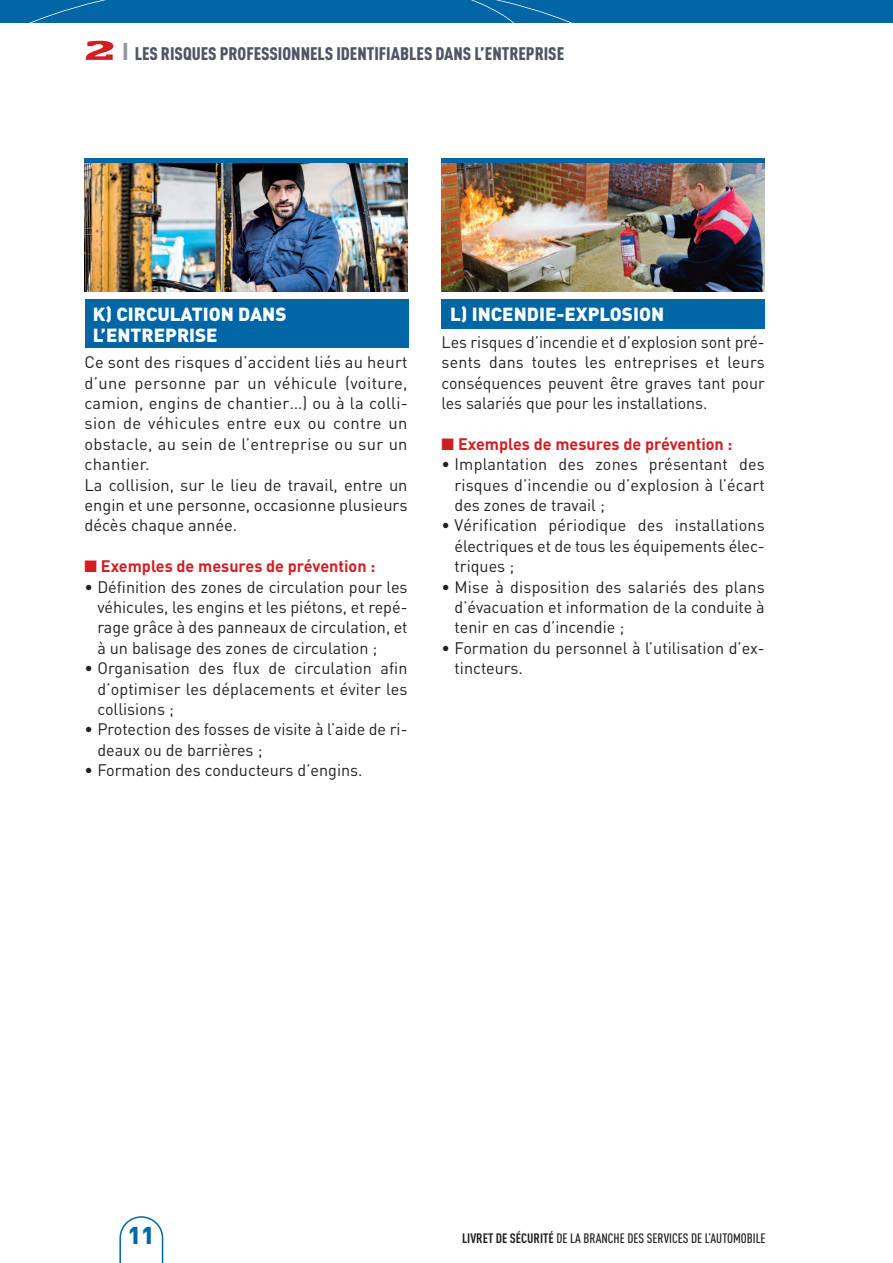
<style>
.page{position:relative;width:893px;height:1263px;background:#fff}
.page>*{position:absolute;margin:0;border:0;box-sizing:border-box;transform-origin:0 0}
.t1{font:900 24px "DIN";color:#0166a5}
.t2{font:900 18.75px/20.4px "DIN";color:#fff}
.t3{font:900 18px "DIN Cond";color:#4f5663}
.t4{font:16.5px/20.4px "DIN";color:#231f20;text-align:justify}
.t5{font:700 16.5px "DIN";color:#d11e24}
.t6{font:500 13.5px "DIN Cond";color:#231f20}
.s1{font-family:"Stag";font-weight:600;font-size:27px;color:#d11e24}
.s2{font-size:24px;color:#97959f}
.s3{font-weight:700}
</style>
<div class="page">
<div style="left:85px;top:300px;width:323px;height:48px;background:#0166a5"></div>
<div style="left:442px;top:300px;width:323px;height:29px;background:#0166a5"></div>
<div style="left:0;top:0;width:893px;height:23px;background:#0166a5"></div>
<svg style="left:119px;top:1216px;width:44px;height:47px"></svg>
<img style="left:442px;top:162px;width:323px;height:130px">
<hr style="left:442px;top:158px;width:323px;height:4px;background:#0166a5">
<img style="left:84px;top:162px;width:324px;height:130px">
<hr style="left:84px;top:158px;width:324px;height:4px;background:#0166a5">
<p class="t3" style="left:85px;top:47px;width:481px"><span class="s1">2</span> <span class="s2">I</span> LES RISQUES PROFESSIONNELS IDENTIFIABLES DANS L’ENTREPRISE</p>
<p class="t2" style="left:93px;top:305px;width:195px">K) CIRCULATION DANS<br>L’ENTREPRISE</p>
<p class="t4" style="left:84px;top:352px;width:325px;text-align:left">Ce sont des risques d’accident liés au heurt d’une personne par un véhicule (voiture, camion, engins de chantier…) ou à la colli&shy;sion de véhicules entre eux ou contre un obstacle, au sein de l’entreprise ou sur un chantier.<br>La collision, sur le lieu de travail, entre un engin et une personne, occasionne plusieurs décès chaque année.</p>
<p class="t5" style="left:84px;top:557px;width:292px">■ Exemples de mesures de prévention :</p>
<p class="t4" style="left:97px;top:577px;width:312px;text-indent:-13px">• Définition des zones de circulation pour les véhicules, les engins et les piétons, et repé&shy;rage grâce à des panneaux de circulation, et à un balisage des zones de circulation ;</p>
<p class="t4" style="left:97px;top:658px;width:312px;text-indent:-13px">• Organisation des flux de circulation afin d’optimiser les déplacements et éviter les collisions ;</p>
<p class="t4" style="left:97px;top:719px;width:312px;text-indent:-13px">• Protection des fosses de visite à l’aide de ri&shy;deaux ou de barrières ;</p>
<p class="t4" style="left:84px;top:760px;width:280px">• Formation des conducteurs d’engins.</p>
<p class="t2" style="left:450px;top:305px;width:215px">L) INCENDIE-EXPLOSION</p>
<p class="t4" style="left:442px;top:332px;width:325px">Les risques d’incendie et d’explosion sont pré&shy;sents dans toutes les entreprises et leurs conséquences peuvent être graves tant pour les salariés que pour les installations.</p>
<p class="t5" style="left:442px;top:434px;width:292px">■ Exemples de mesures de prévention :</p>
<p class="t4" style="left:455px;top:454px;width:312px;text-indent:-13px">• Implantation des zones présentant des risques d’incendie ou d’explosion à l’écart des zones de travail ;</p>
<p class="t4" style="left:455px;top:515px;width:312px;text-indent:-13px">• Vérification périodique des installations électriques et de tous les équipements élec&shy;triques ;</p>
<p class="t4" style="left:455px;top:577px;width:312px;text-indent:-13px">• Mise à disposition des salariés des plans d’évacuation et information de la conduite à tenir en cas d’incendie ;</p>
<p class="t4" style="left:455px;top:638px;width:312px;text-indent:-13px">• Formation du personnel à l’utilisation d’ex&shy;tincteurs.</p>
<h1 class="t1" style="left:128px;top:1222px;width:28px">11</h1>
<p class="t6" style="left:462px;top:1234px;width:305px"><span class="s3">LIVRET DE SÉCURITÉ</span> DE LA BRANCHE DES SERVICES DE L’AUTOMOBILE</p>
</div>
